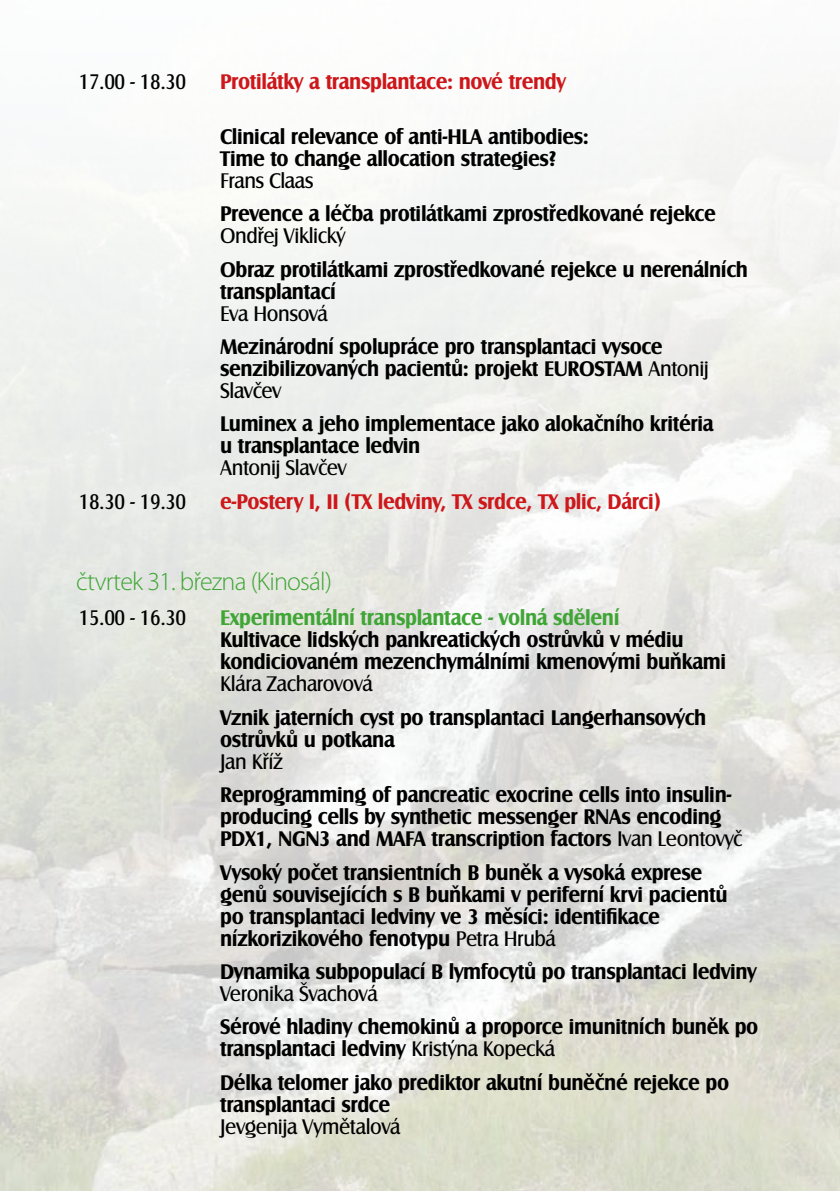
<style>
.page{position:relative;width:840px;height:1191px;background:#fff}
.page>*{position:absolute;margin:0;border:0;box-sizing:border-box;transform-origin:0 0}
.t1{font:300 26px "Myriad Pro";letter-spacing:-.03em;color:#3fa535}
.t2{font:700 22px/22px "Castle TCE";letter-spacing:-.02em;color:#000;scale:.95 1}
.t3{font:22px "Castle TCE Boo";letter-spacing:-.02em;color:#000;scale:.95 1}
.t4{font:700 22px "Castle TCE";letter-spacing:-.02em;color:#cd171a;scale:.95 1}
.t5{font:700 22px "Castle TCE";letter-spacing:-.02em;color:#3fa535;scale:.95 1}
.s1{font-family:"Castle TCE Boo";font-weight:400}
</style>
<div class="page">
<p class="t3" style="left:79px;top:69px;width:114px">17.00 - 18.30</p>
<p class="t4" style="left:220px;top:68px;width:365px">Protilátky a transplantace: nové trendy</p>
<p class="t2" style="left:220px;top:125px;width:389px">Clinical relevance of anti-HLA antibodies:<br>Time to change allocation strategies?</p>
<p class="t3" style="left:220px;top:168px;width:100px">Frans Claas</p>
<p class="t2" style="left:220px;top:203px;width:523px">Prevence a léčba protilátkami zprostředkované rejekce</p>
<p class="t3" style="left:220px;top:223px;width:133px">Ondřej Viklický</p>
<p class="t2" style="left:220px;top:258px;width:557px">Obraz protilátkami zprostředkované rejekce u nerenálních transplantací</p>
<p class="t3" style="left:220px;top:301px;width:115px">Eva Honsová</p>
<p class="t2" style="left:220px;top:335px;width:516px">Mezinárodní spolupráce pro transplantaci vysoce senzibilizovaných pacientů: projekt EUROSTAM <span class="s1">Antonij</span></p>
<p class="t3" style="left:220px;top:378px;width:66px">Slavčev</p>
<p class="t2" style="left:220px;top:413px;width:521px">Luminex a jeho implementace jako alokačního kritéria u transplantace ledvin</p>
<p class="t3" style="left:220px;top:455px;width:135px">Antonij Slavčev</p>
<p class="t3" style="left:79px;top:489px;width:114px">18.30 - 19.30</p>
<p class="t4" style="left:220px;top:488px;width:465px">e-Postery I, II (TX ledviny, TX srdce, TX plic, Dárci)</p>
<p class="t1" style="left:76px;top:566px;width:257px">čtvrtek 31. března (Kinosál)</p>
<p class="t3" style="left:79px;top:605px;width:114px">15.00 - 16.30</p>
<p class="t5" style="left:220px;top:605px;width:421px">Experimentální transplantace - volná sdělení</p>
<p class="t2" style="left:220px;top:629px;width:534px">Kultivace lidských pankreatických ostrůvků v médiu kondiciovaném mezenchymálními kmenovými buňkami</p>
<p class="t3" style="left:220px;top:671px;width:162px">Klára Zacharovová</p>
<p class="t2" style="left:220px;top:706px;width:513px">Vznik jaterních cyst po transplantaci Langerhansových ostrůvků u potkana</p>
<p class="t3" style="left:220px;top:749px;width:68px">Jan Kříž</p>
<p class="t2" style="left:220px;top:783px;width:551px">Reprogramming of pancreatic exocrine cells into insulin&shy;producing cells by synthetic messenger RNAs encoding<br>PDX1, NGN3 and MAFA transcription factors <span class="s1">Ivan Leontovyč</span></p>
<p class="t2" style="left:220px;top:861px;width:535px">Vysoký počet transientních B buněk a vysoká exprese genů souvisejících s B buňkami v periferní krvi pacientů po transplantaci ledviny ve 3 měsíci: identifikace nízkorizikového fenotypu <span class="s1">Petra Hrubá</span></p>
<p class="t2" style="left:220px;top:960px;width:566px">Dynamika subpopulací B lymfocytů po transplantaci ledviny</p>
<p class="t3" style="left:220px;top:981px;width:167px">Veronika Švachová</p>
<p class="t2" style="left:220px;top:1015px;width:567px">Sérové hladiny chemokinů a proporce imunitních buněk po transplantaci ledviny <span class="s1">Kristýna Kopecká</span></p>
<p class="t2" style="left:220px;top:1071px;width:537px">Délka telomer jako prediktor akutní buněčné rejekce po transplantaci srdce</p>
<p class="t3" style="left:220px;top:1113px;width:191px">Jevgenija Vymětalová</p>
</div>
